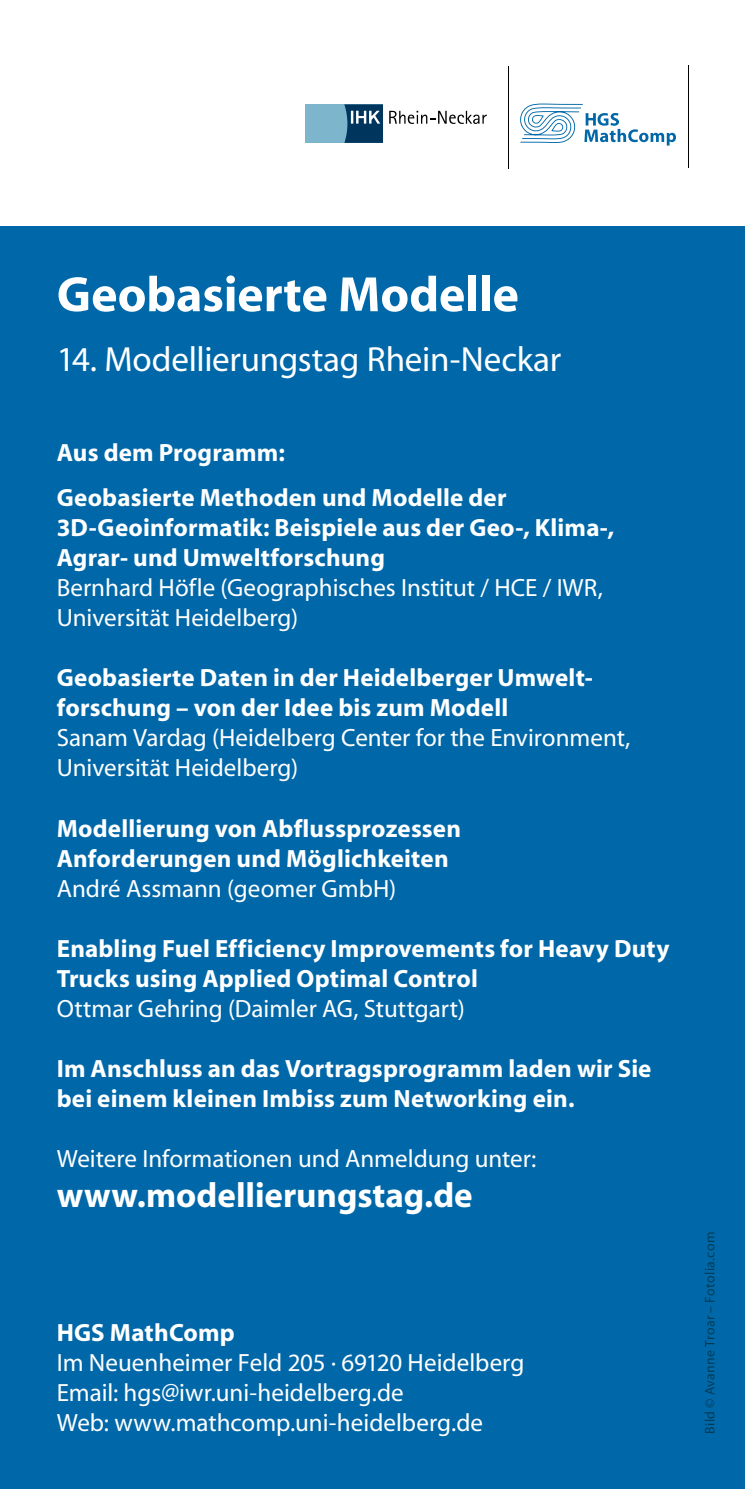
<style>
.page{position:relative;width:745px;height:1489px;background:#fff}
.page>*{position:absolute;margin:0;border:0;box-sizing:border-box;transform-origin:0 0}
.t1{font:700 50px "Myriad";letter-spacing:-.005em;color:#fff}
.t2{font:35px "Myriad";letter-spacing:-.005em;color:#fff}
.t3{font:700 35px "Myriad";color:#fff}
.t4{font:700 25px/30px "Myriad";letter-spacing:.005em;color:#fff}
.t5{font:25px/30px "Myriad";color:#fff}
.t6{font:13.75px "Myriad";letter-spacing:.025em;color:#003c57}
</style>
<div class="page">
<div style="left:0;top:227px;width:744px;height:1261px;background:#0068a9"></div>
<hr style="left:687px;top:66px;width:1px;height:102px;background:#000">
<hr style="left:508px;top:66px;width:1px;height:102px;background:#000">
<svg style="left:520px;top:103px;width:155px;height:42px"></svg>
<div style="left:305px;top:104px;width:78px;height:39px;background:#7db5cd"></div>
<svg style="left:344px;top:104px;width:39px;height:39px;background:#275679"></svg>
<svg style="left:389px;top:111px;width:97px;height:13px"></svg>
<h1 class="t1" style="left:57px;top:269px;width:463px">Geobasierte Modelle</h1>
<h2 class="t2" style="left:57px;top:342px;width:505px">14. Modellierungstag Rhein-Neckar</h2>
<p class="t4" style="left:57px;top:431px;width:451px;line-height:45px">Aus dem Programm:<br>Geobasierte Methoden und Modelle der</p>
<p class="t4" style="left:57px;top:514px;width:558px">3D-Geoinformatik: Beispiele aus der Geo-, Klima-,<br>Agrar- und Umweltforschung</p>
<p class="t5" style="left:57px;top:574px;width:547px">Bernhard Höfle (Geographisches Institut / HCE / IWR,<br>Universität Heidelberg)</p>
<p class="t4" style="left:57px;top:664px;width:535px">Geobasierte Daten in der Heidelberger Umwelt&shy;forschung – von der Idee bis zum Modell</p>
<p class="t5" style="left:57px;top:724px;width:574px">Sanam Vardag (Heidelberg Center for the Environment,<br>Universität Heidelberg)</p>
<p class="t4" style="left:57px;top:814px;width:405px">Modellierung von Abflussprozessen<br>Anforderungen und Möglichkeiten</p>
<p class="t5" style="left:57px;top:874px;width:341px">André Assmann (geomer GmbH)</p>
<p class="t4" style="left:57px;top:934px;width:613px">Enabling Fuel Efficiency Improvements for Heavy Duty<br>Trucks using Applied Optimal Control</p>
<p class="t5" style="left:57px;top:994px;width:409px">Ottmar Gehring (Daimler AG, Stuttgart)</p>
<p class="t4" style="left:57px;top:1054px;width:596px">Im Anschluss an das Vortragsprogramm laden wir Sie bei einem kleinen Imbiss zum Networking ein.</p>
<p class="t5" style="left:57px;top:1144px;width:481px">Weitere Informationen und Anmeldung unter:</p>
<h2 class="t3" style="left:57px;top:1176px;width:417px">www.modellierungstag.de</h2>
<p class="t4" style="left:57px;top:1318px;width:179px">HGS MathComp</p>
<p class="t5" style="left:57px;top:1348px;width:469px">Im Neuenheimer Feld 205 · 69120 Heidelberg<br>Email: hgs@iwr.uni-heidelberg.de<br>Web: www.mathcomp.uni-heidelberg.de</p>
<p class="t6" style="left:702px;top:1433px;width:203px;rotate:-90deg">Bild © Avanne Troar – Fotolia.com</p>
</div>
